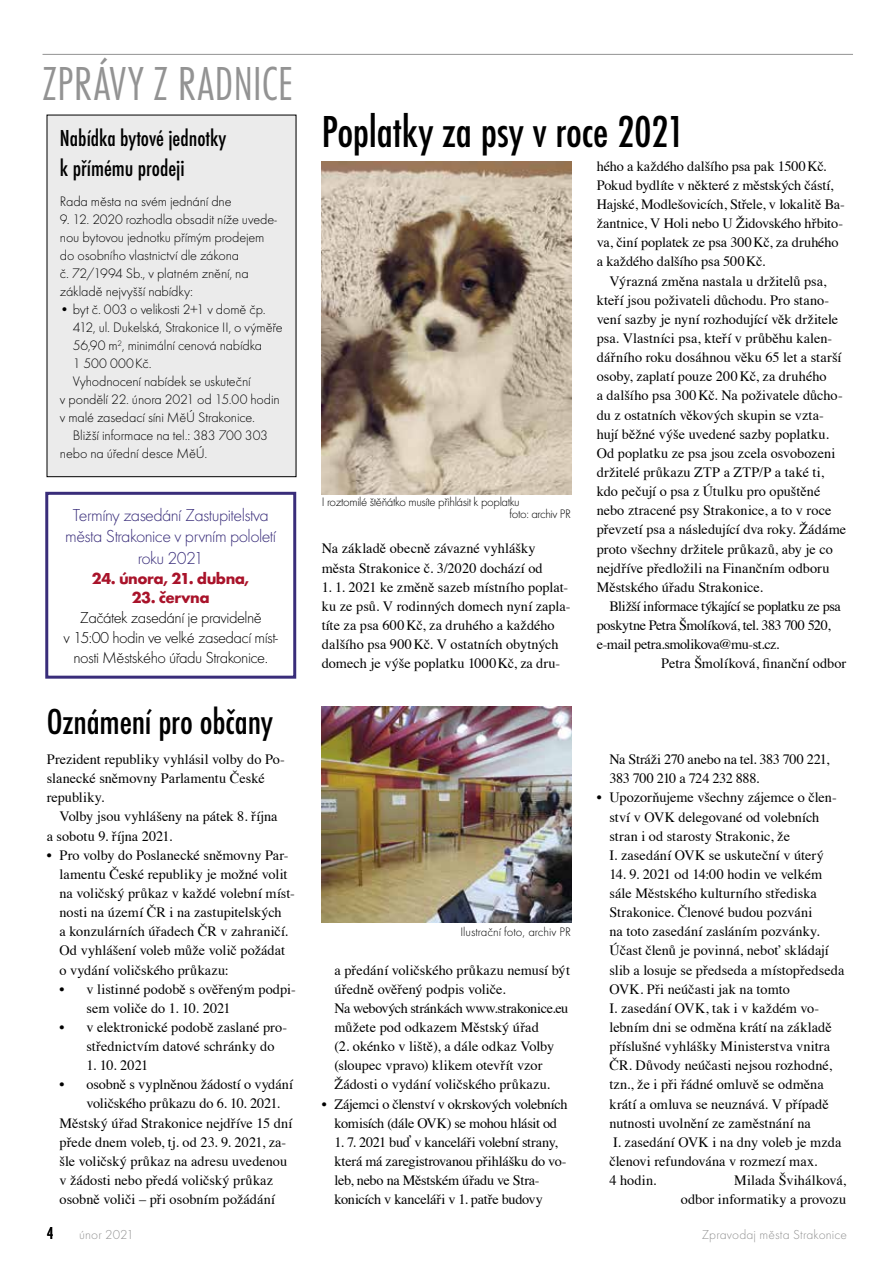
<style>
.page{position:relative;width:893px;height:1263px;background:#fff}
.page>*{position:absolute;margin:0;border:0;box-sizing:border-box;transform-origin:0 0}
.t1{font:49.5px "Futura TOT Ligh Cond";letter-spacing:.01em;color:#939393}
.t2{font:500 condensed 46.5px "Futura TOT";letter-spacing:-.005em;color:#000}
.t3{font:500 condensed 37.5px "Futura TOT";letter-spacing:-.005em;color:#000}
.t4{font:500 condensed 24px/30px "Futura TOT";color:#000}
.t5{font:18px/21.6px "Futura TOT Ligh";letter-spacing:-.03em;color:#392d7a;text-align:center}
.t6{font:500 condensed 18px "Futura TOT";color:#000}
.t7{font:16.5px/19.8px "Futura TOT Ligh";letter-spacing:-.03em;color:#000;text-align:center}
.t8{font:700 16.5px "Futura TOT";letter-spacing:-.03em;color:#a9132a}
.t9{font:14.25px/19.2px "Times";color:#000}
.t10{font:14.25px/18px "Futura TOT Ligh";letter-spacing:-.01em;color:#000}
.t11{font:14.25px/19.2px "Times";letter-spacing:-.025em;color:#000;text-align:center}
.t12{font:14.25px/19.2px "Times";letter-spacing:-.02em;color:#000}
.t13{font:14.25px "Times";letter-spacing:-.035em;color:#000}
.t14{font:14.25px "Futura TOT Ligh";letter-spacing:.02em;color:#000}
.t15{font:13.5px "Futura TOT Ligh";letter-spacing:.01em;color:#939393}
.t16{font:12.75px/12px "Futura TOT Ligh";letter-spacing:-.03em;color:#000}
.t17{font:12.75px "Futura TOT Ligh";color:#000}
</style>
<div class="page">
<hr style="left:43px;top:54px;width:810px;height:1px;background:#939393">
<img style="left:322px;top:162px;width:249px;height:332px">
<div style="left:47px;top:115px;width:249px;height:362px;background:#ebebeb"></div>
<img style="left:322px;top:706px;width:249px;height:216px">
<div style="left:45px;top:492px;width:251px;height:187px;border:3px solid #392d7a"></div>
<h1 class="t1" style="left:43px;top:55px;width:252px">ZPRÁVY Z RADNICE</h1>
<h3 class="t4" style="left:60px;top:123px;width:168px">Nabídka bytové jednotky k přímému prodeji</h3>
<p class="t10" style="left:60px;top:193px;width:173px">Rada města na svém jednání dne</p>
<p class="t10" style="left:60px;top:211px;width:218px">9. 12. 2020 rozhodla obsadit níže uvede&shy;nou bytovou jednotku přímým prodejem do osobního vlastnictví dle zákona<br>č. 72/1994 Sb., v platném znění, na základě nejvyšší nabídky:</p>
<p class="t10" style="left:60px;top:301px;width:207px">• byt č. 003 o velikosti 2+1 v domě čp.</p>
<p class="t10" style="left:73px;top:319px;width:211px">412, ul. Dukelská, Strakonice II, o výměře</p>
<p class="t10" style="left:73px;top:337px;width:191px">56,90 m<sup>2</sup>, minimální cenová nabídka</p>
<p class="t14" style="left:73px;top:356px;width:80px">1 500 000Kč.</p>
<p class="t10" style="left:73px;top:373px;width:179px">Vyhodnocení nabídek se uskuteční</p>
<p class="t10" style="left:60px;top:391px;width:221px">v pondělí 22. února 2021 od 15.00 hodin</p>
<p class="t10" style="left:60px;top:409px;width:197px">v malé zasedací síni MěÚ Strakonice.</p>
<p class="t10" style="left:73px;top:427px;width:197px">Bližší informace na tel.: 383 700 303</p>
<p class="t10" style="left:60px;top:445px;width:149px">nebo na úřední desce MěÚ.</p>
<p class="t5" style="left:65px;top:504px;width:212px">Termíny zasedání Zastupitelstva města Strakonice v prvním pololetí roku 2021</p>
<p class="t8" style="left:92px;top:568px;width:159px">24. února, 21. dubna,</p>
<p class="t8" style="left:132px;top:588px;width:79px">23. června</p>
<p class="t7" style="left:64px;top:608px;width:216px">Začátek zasedání je pravidelně<br>v 15:00 hodin ve velké zasedací míst&shy;nosti Městského úřadu Strakonice.</p>
<h3 class="t3" style="left:47px;top:701px;width:228px">Oznámení pro občany</h3>
<p class="t9" style="left:47px;top:748px;width:240px">Prezident republiky vyhlásil volby do Po&shy;slanecké sněmovny Parlamentu České republiky.</p>
<p class="t9" style="left:47px;top:806px;width:232px;text-indent:13px">Volby jsou vyhlášeny na pátek 8. října a sobotu 9. října 2021.</p>
<p class="t9" style="left:60px;top:844px;width:237px;text-indent:-13px">• Pro volby do Poslanecké sněmovny Par&shy;lamentu České republiky je možné volit na voličský průkaz v každé volební míst&shy;nosti na území ČR i na zastupitelských<br>a konzulárních úřadech ČR v zahraničí.<br>Od vyhlášení voleb může volič požádat o vydání voličského průkazu:</p>
<p class="t9" style="left:87px;top:978px;width:211px;text-indent:-27px">• v listinné podobě s ověřeným podpi&shy;sem voliče do 1. 10. 2021</p>
<p class="t9" style="left:87px;top:1016px;width:202px;text-indent:-27px">• v elektronické podobě zaslané pro&shy;střednictvím datové schránky do</p>
<p class="t9" style="left:87px;top:1054px;width:63px">1. 10. 2021</p>
<p class="t9" style="left:60px;top:1074px;width:235px">• osobně s vyplněnou žádostí o vydání</p>
<p class="t9" style="left:87px;top:1093px;width:195px">voličského průkazu do 6. 10. 2021.</p>
<p class="t9" style="left:60px;top:1112px;width:234px">Městský úřad Strakonice nejdříve 15 dní</p>
<p class="t9" style="left:60px;top:1131px;width:228px">přede dnem voleb, tj. od 23. 9. 2021, za-</p>
<p class="t9" style="left:60px;top:1150px;width:229px">šle voličský průkaz na adresu uvedenou</p>
<p class="t9" style="left:60px;top:1169px;width:215px">v žádosti nebo předá voličský průkaz</p>
<p class="t9" style="left:60px;top:1188px;width:217px">osobně voliči – při osobním požádání</p>
<h2 class="t2" style="left:322px;top:106px;width:365px">Poplatky za psy v roce 2021</h2>
<p class="t16" style="left:510px;top:496px;width:63px;text-indent:-188px">I roztomilé štěňátko musíte přihlásit k poplatku<br>foto: archiv PR</p>
<p class="t9" style="left:322px;top:538px;width:222px">Na základě obecně závazné vyhlášky města Strakonice č. 3/2020 dochází od</p>
<p class="t9" style="left:322px;top:576px;width:250px">1. 1. 2021 ke změně sazeb místního poplat&shy;ku ze psů. V rodinných domech nyní zapla&shy;títe za psa 600Kč, za druhého a každého dalšího psa 900Kč. V ostatních obytných domech je výše poplatku 1000Kč, za dru-</p>
<p class="t9" style="left:597px;top:155px;width:250px">hého a každého dalšího psa pak 1500Kč.<br>Pokud bydlíte v některé z městských částí, Hajské, Modlešovicích, Střele, v lokalitě Ba&shy;žantnice, V Holi nebo U Židovského hřbito&shy;va, činí poplatek ze psa 300Kč, za druhého a každého dalšího psa 500Kč.</p>
<p class="t9" style="left:597px;top:270px;width:251px;text-indent:13px">Výrazná změna nastala u držitelů psa, kteří jsou poživateli důchodu. Pro stano&shy;vení sazby je nyní rozhodující věk držitele psa. Vlastníci psa, kteří v průběhu kalen&shy;dářního roku dosáhnou věku 65 let a starší osoby, zaplatí pouze 200Kč, za druhého<br>a dalšího psa 300Kč. Na poživatele důcho&shy;du z ostatních věkových skupin se vzta&shy;hují běžné výše uvedené sazby poplatku.<br>Od poplatku ze psa jsou zcela osvobozeni držitelé průkazu ZTP a ZTP/P a také ti, kdo pečují o psa z Útulku pro opuštěné nebo ztracené psy Strakonice, a to v roce převzetí psa a následující dva roky. Žádáme proto všechny držitele průkazů, aby je co nejdříve předložili na Finančním odboru Městského úřadu Strakonice.</p>
<p class="t11" style="left:609px;top:595px;width:233px">Bližší informace týkající se poplatku ze psa</p>
<p class="t13" style="left:597px;top:612px;width:235px">poskytne Petra Šmolíková, tel. 383 700 520,</p>
<p class="t13" style="left:597px;top:631px;width:184px">e-mail petra.smolikova@mu-st.cz.</p>
<p class="t9" style="left:661px;top:653px;width:186px">Petra Šmolíková, finanční odbor</p>
<p class="t17" style="left:460px;top:925px;width:112px">Ilustrační foto, archiv PR</p>
<p class="t9" style="left:334px;top:959px;width:237px">a předání voličského průkazu nemusí být úředně ověřený podpis voliče.<br>Na webových stránkách www.strakonice.eu můžete pod odkazem Městský úřad<br>(2. okénko v liště), a dále odkaz Volby (sloupec vpravo) klikem otevřít vzor Žádosti o vydání voličského průkazu.</p>
<p class="t11" style="left:322px;top:1093px;width:247px">• Zájemci o členství v okrskových volebních komisích (dále OVK) se mohou hlásit od</p>
<p class="t12" style="left:334px;top:1131px;width:234px">1. 7. 2021 buď v kanceláři volební strany, která má zaregistrovanou přihlášku do vo&shy;leb, nebo na Městském úřadu ve Stra&shy;konicích v kanceláři v 1. patře budovy</p>
<p class="t11" style="left:609px;top:748px;width:221px;text-align:left">Na Stráži 270 anebo na tel. 383 700 221,<br>383 700 210 a 724 232 888.</p>
<p class="t9" style="left:609px;top:787px;width:229px;text-indent:-13px">• Upozorňujeme všechny zájemce o člen&shy;ství v OVK delegované od volebních stran i od starosty Strakonic, že<br>I. zasedání OVK se uskuteční v úterý</p>
<p class="t9" style="left:609px;top:863px;width:237px">14. 9. 2021 od 14:00 hodin ve velkém sále Městského kulturního střediska Strakonice. Členové budou pozváni<br>na toto zasedání zasláním pozvánky.<br>Účast členů je povinná, neboť skládají slib a losuje se předseda a místopředseda OVK. Při neúčasti jak na tomto<br>I. zasedání OVK, tak i v každém vo&shy;lebním dni se odměna krátí na základě příslušné vyhlášky Ministerstva vnitra ČR. Důvody neúčasti nejsou rozhodné, tzn., že i při řádné omluvě se odměna krátí a omluva se neuznává. V případě nutnosti uvolnění ze zaměstnání na<br>I. zasedání OVK i na dny voleb je mzda členovi refundována v rozmezí max.<br>4 hodin.</p>
<p class="t9" style="left:681px;top:1169px;width:167px;text-align:right">Milada Švihálková,<br>odbor informatiky a provozu</p>
<p class="t6" style="left:47px;top:1223px;width:8px">4</p>
<p class="t15" style="left:79px;top:1227px;width:56px">únor 2021</p>
<p class="t15" style="left:702px;top:1227px;width:147px">Zpravodaj města Strakonice</p>
</div>
